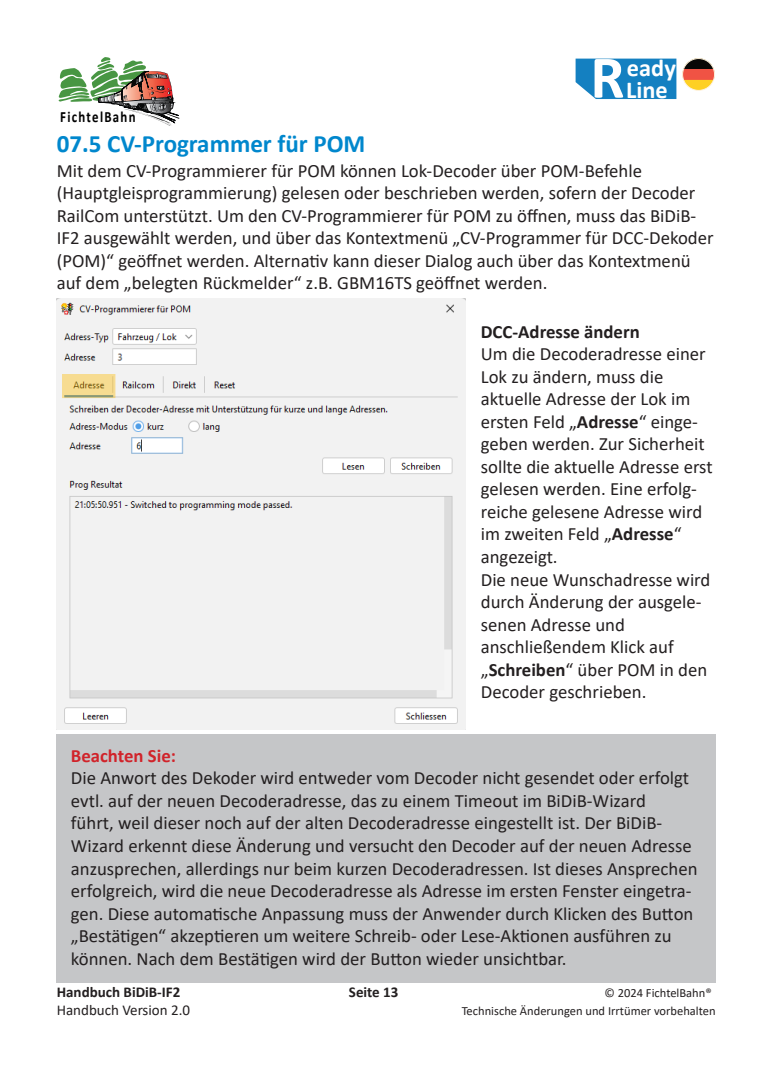
<style>
.page{position:relative;width:773px;height:1078px;background:#fff}
.page>*{position:absolute;margin:0;border:0;box-sizing:border-box;transform-origin:0 0}
.t1{font:700 60.75px "Calibri";color:#fff}
.Unterüberschrift{font:700 25px "Calibri";color:#0087cd}
.t2{font:700 24.25px "Calibri";color:#fff}
.t3{font:18.75px/22.5px "Calibri";color:#231f20}
.t4{font:700 18.75px "Calibri";color:#231f20}
.t5{font:700 18.75px "Calibri";color:#d1232a}
.t6{font:700 15.75px "Calibri";letter-spacing:.1em;color:#000001;scale:.82 1}
.t7{font:700 15px "Calibri";color:#231f20}
.t8{font:15px "Calibri";color:#231f20}
.t9{font:12.5px "Calibri";color:#231f20}
.s1{font-weight:700}
</style>
<div class="page">
<svg style="left:58px;top:57px;width:121px;height:69px"></svg>
<svg style="left:575px;top:58px;width:140px;height:41px"></svg>
<div style="left:57px;top:733px;width:659px;height:249px;background:#c5c6c8"></div>
<img style="left:57px;top:299px;width:408px;height:430px">
<p class="t6" style="left:60px;top:105px;width:93px">FichtelBahn</p>
<p class="Unterüberschrift" style="left:57px;top:126px;width:310px">07.5 CV-Programmer für POM</p>
<h1 class="t1" style="left:590px;top:34px;width:36px">R</h1>
<p class="t2" style="left:627px;top:51px;width:50px">eady</p>
<p class="t2" style="left:626px;top:73px;width:43px">Line</p>
<p class="t3" style="left:57px;top:159px;width:658px">Mit dem CV-Programmierer für POM können Lok-Decoder über POM-Befehle (Hauptgleisprogrammierung) gelesen oder beschrieben werden, sofern der Decoder RailCom unterstützt. Um den CV-Programmierer für POM zu öffnen, muss das BiDiB-IF2 ausgewählt werden, und über das Kontextmenü „CV-Programmer für DCC-Dekoder (POM)“ geöffnet werden. Alternativ kann dieser Dialog auch über das Kontextmenü auf dem „belegten Rückmelder“ z.B. GBM16TS geöffnet werden.</p>
<p class="t4" style="left:480px;top:318px;width:160px">DCC-Adresse ändern</p>
<p class="t3" style="left:480px;top:342px;width:233px">Um die Decoderadresse einer<br>Lok zu ändern, muss die aktuelle Adresse der Lok im ersten Feld „<span class="s1">Adresse</span>“ einge&shy;geben werden. Zur Sicherheit sollte die aktuelle Adresse erst gelesen werden. Eine erfolg&shy;reiche gelesene Adresse wird im zweiten Feld „<span class="s1">Adresse</span>“ angezeigt.</p>
<p class="t3" style="left:480px;top:567px;width:231px">Die neue Wunschadresse wird durch Änderung der ausgele&shy;senen Adresse und anschließendem Klick auf „<span class="s1">Schreiben</span>“ über POM in den<br>Decoder geschrieben.</p>
<p class="t5" style="left:71px;top:742px;width:107px">Beachten Sie:</p>
<p class="t3" style="left:71px;top:766px;width:628px">Die Anwort des Dekoder wird entweder vom Decoder nicht gesendet oder erfolgt evtl. auf der neuen Decoderadresse, das zu einem Timeout im BiDiB-Wizard<br>führt, weil dieser noch auf der alten Decoderadresse eingestellt ist. Der BiDiB-Wizard erkennt diese Änderung und versucht den Decoder auf der neuen Adresse anzusprechen, allerdings nur beim kurzen Decoderadressen. Ist dieses Ansprechen erfolgreich, wird die neue Decoderadresse als Adresse im ersten Fenster eingetra&shy;gen. Diese automatische Anpassung muss der Anwender durch Klicken des Button „Bestätigen“ akzeptieren um weitere Schreib- oder Lese-Aktionen ausführen zu können. Nach dem Bestätigen wird der Button wieder unsichtbar.</p>
<p class="t7" style="left:57px;top:981px;width:125px">Handbuch BiDiB-IF2</p>
<p class="t9" style="left:604px;top:983px;width:109px">© 2024 FichtelBahn®</p>
<p class="t8" style="left:57px;top:999px;width:135px">Handbuch Version 2.0</p>
<p class="t9" style="left:461px;top:1001px;width:255px">Technische Änderungen und Irrtümer vorbehalten</p>
<p class="t7" style="left:349px;top:981px;width:51px">Seite 13</p>
</div>
